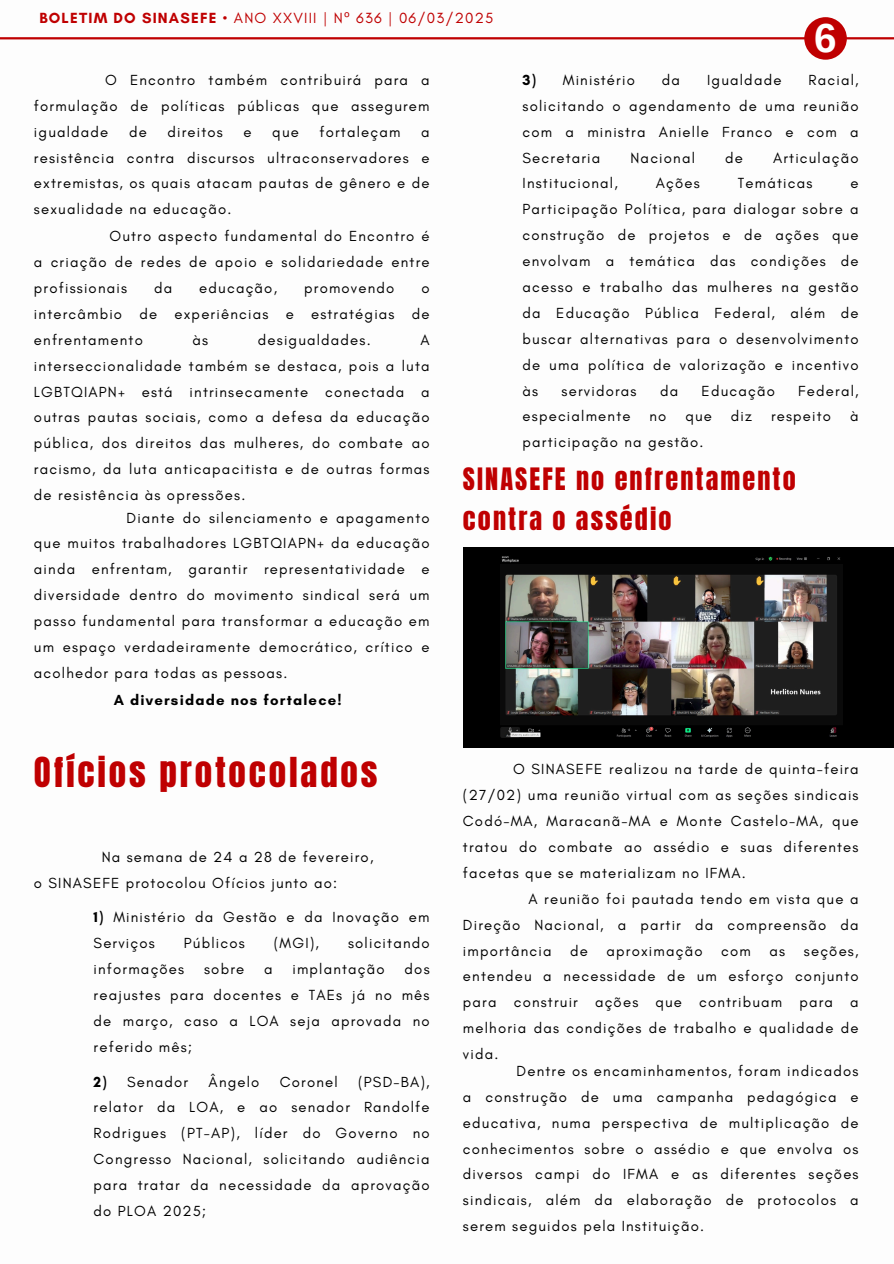
<style>
.page{position:relative;width:894px;height:1264px;background:#fff}
.page>*{position:absolute;margin:0;border:0;box-sizing:border-box;transform-origin:0 0}
.t1{font:700 40.5px "Arimo";color:#fff}
.t2{font:35.1px "Anton";letter-spacing:.08em;color:#bf0001}
.t3{font:26.25px/39.3px "Anton";letter-spacing:.08em;color:#bf0001}
.t4{font:15px "Glacial Indifference";letter-spacing:.08em;color:#bf0001}
.t5{font:14.85px/25.8px "Glacial Indifference";letter-spacing:.08em;color:#000;text-align:justify}
.t6{font:700 14.85px "Glacial Indifference";letter-spacing:.08em;color:#000}
.s1{font-weight:700}
.s2{font-family:"Noto Sans"}
</style>
<div class="page">
<hr style="left:0;top:37px;width:893px;height:2px;background:#bf0001">
<div style="left:804px;top:17px;width:42px;height:43px;background:#bf0001;border-radius:50%"></div>
<div style="left:463px;top:546px;width:430px;height:201px;background:#000"></div>
<img style="left:500px;top:556px;width:340px;height:181px">
<p class="t4" style="left:39px;top:9px;width:455px"><span class="s1">BOLETIM DO SINASEFE</span> • ANO XXVIII | N<span class="s2">º</span> 636 | 06/03/2025</p>
<h3 class="t1" style="left:814px;top:15px;width:24px">6</h3>
<p class="t5" style="left:34px;top:67px;width:397px;text-indent:71px">O Encontro também contribuirá para a formulação de políticas públicas que assegurem igualdade</p>
<p class="t5" style="left:129px;top:118px;width:19px">de</p>
<p class="t5" style="left:167px;top:118px;width:57px">direitos</p>
<p class="t5" style="left:243px;top:118px;width:10px">e</p>
<p class="t5" style="left:272px;top:118px;width:28px">que</p>
<p class="t5" style="left:319px;top:118px;width:82px">fortaleçam</p>
<p class="t5" style="left:34px;top:118px;width:397px;text-indent:387px">a resistência contra discursos ultraconservadores e extremistas, os quais atacam pautas de gênero e de sexualidade na educação.</p>
<p class="t5" style="left:34px;top:223px;width:397px;text-indent:75px">Outro aspecto fundamental do Encontro é a criação de redes de apoio e solidariedade entre profissionais</p>
<p class="t5" style="left:154px;top:275px;width:20px">da</p>
<p class="t5" style="left:199px;top:275px;width:79px">educação,</p>
<p class="t5" style="left:304px;top:275px;width:92px">promovendo</p>
<p class="t5" style="left:34px;top:275px;width:397px;text-indent:387px">o intercâmbio de experiências e estratégias de enfrentamento</p>
<p class="t5" style="left:192px;top:327px;width:17px">às</p>
<p class="t5" style="left:258px;top:327px;width:114px">desigualdades.</p>
<p class="t5" style="left:34px;top:327px;width:397px;text-indent:386px">A interseccionalidade também se destaca, pois a luta LGBTQIAPN+ está intrinsecamente conectada a outras pautas sociais, como a defesa da educação pública, dos direitos das mulheres, do combate ao racismo, da luta anticapacitista e de outras formas de resistência às opressões.</p>
<p class="t5" style="left:34px;top:504px;width:397px;text-indent:92px">Diante do silenciamento e apagamento que muitos trabalhadores LGBTQIAPN+ da educação ainda enfrentam, garantir representatividade e diversidade dentro do movimento sindical será um passo fundamental para transformar a educação em um espaço verdadeiramente democrático, crítico e acolhedor para todas as pessoas.</p>
<h4 class="t6" style="left:114px;top:690px;width:229px">A diversidade nos fortalece!</h4>
<p class="t2" style="left:34px;top:746px;width:345px">Ofícios protocolados</p>
<p class="t5" style="left:102px;top:844px;width:273px">Na semana de 24 a 28 de fevereiro,</p>
<h2 class="t5" style="left:34px;top:870px;width:305px">o SINASEFE protocolou Ofícios junto ao:</h2>
<p class="t5" style="left:94px;top:904px;width:337px"><span class="s1">1)</span> Ministério da Gestão e da Inovação em<br>Serviços</p>
<p class="t5" style="left:184px;top:930px;width:62px">Públicos</p>
<p class="t5" style="left:274px;top:930px;width:47px">(MGI),</p>
<p class="t5" style="left:348px;top:930px;width:83px">solicitando</p>
<p class="t5" style="left:94px;top:956px;width:337px;text-indent:311px">dos reajustes para docentes e TAEs já no mês de março, caso a LOA seja aprovada no referido mês;</p>
<h1 class="t5" style="left:94px;top:1068px;width:96px"><span class="s1">2)</span> Senador</h1>
<h1 class="t5" style="left:208px;top:1068px;width:52px">Ângelo</h1>
<h1 class="t5" style="left:280px;top:1068px;width:59px">Coronel</h1>
<p class="t5" style="left:94px;top:956px;width:92px">informações</p>
<p class="t5" style="left:204px;top:956px;width:42px">sobre</p>
<p class="t5" style="left:264px;top:956px;width:10px">a</p>
<p class="t5" style="left:292px;top:956px;width:94px">implantação</p>
<h1 class="t5" style="left:94px;top:1068px;width:337px;text-indent:264px">(PSD-BA), relator da LOA, e ao senador Randolfe Rodrigues (PT-AP), líder do Governo no Congresso Nacional, solicitando audiência para tratar da necessidade da aprovação do PLOA 2025;</h1>
<p class="t5" style="left:522px;top:67px;width:114px"><span class="s1">3)</span> Ministério</p>
<p class="t5" style="left:661px;top:67px;width:20px">da</p>
<p class="t5" style="left:707px;top:67px;width:76px">Igualdade</p>
<p class="t5" style="left:522px;top:67px;width:337px;text-indent:286px">Racial, solicitando o agendamento de uma reunião com a ministra Anielle Franco e com a Secretaria</p>
<p class="t5" style="left:630px;top:144px;width:66px">Nacional</p>
<p class="t5" style="left:725px;top:144px;width:19px">de</p>
<p class="t5" style="left:772px;top:144px;width:87px">Articulação</p>
<p class="t5" style="left:522px;top:170px;width:97px">Institucional,</p>
<p class="t5" style="left:655px;top:170px;width:45px">Ações</p>
<p class="t5" style="left:737px;top:170px;width:76px">Temáticas</p>
<p class="t5" style="left:522px;top:170px;width:337px;text-indent:328px">e Participação Política, para dialogar sobre a construção de projetos e de ações que envolvam a temática das condições de acesso e trabalho das mulheres na gestão da Educação Pública Federal, além de buscar alternativas para o desenvolvimento de uma política de valorização e incentivo às</p>
<p class="t5" style="left:561px;top:377px;width:76px">servidoras</p>
<p class="t5" style="left:659px;top:377px;width:20px">da</p>
<p class="t5" style="left:701px;top:377px;width:75px">Educação</p>
<p class="t5" style="left:798px;top:377px;width:62px">Federal,</p>
<p class="t5" style="left:522px;top:403px;width:109px">especialmente</p>
<p class="t5" style="left:649px;top:403px;width:18px">no</p>
<p class="t5" style="left:685px;top:403px;width:28px">que</p>
<p class="t5" style="left:730px;top:403px;width:23px">diz</p>
<p class="t5" style="left:770px;top:403px;width:62px">respeito</p>
<p class="t5" style="left:849px;top:403px;width:10px">à</p>
<p class="t5" style="left:522px;top:429px;width:182px">participação na gestão.</p>
<p class="t3" style="left:463px;top:460px;width:334px">SINASEFE no enfrentamento contra o assédio</p>
<p class="t5" style="left:463px;top:756px;width:397px;text-indent:50px">O SINASEFE realizou na tarde de quinta-feira (27/02) uma reunião virtual com as seções sindicais Codó-MA, Maracanã-MA e Monte Castelo-MA, que tratou do combate ao assédio e suas diferentes facetas que se materializam no IFMA.</p>
<p class="t5" style="left:463px;top:885px;width:397px;text-indent:65px">A reunião foi pautada tendo em vista que a Direção Nacional, a partir da compreensão da importâ ncia</p>
<p class="t5" style="left:570px;top:937px;width:19px">de</p>
<p class="t5" style="left:606px;top:937px;width:97px">aproximação</p>
<p class="t5" style="left:721px;top:937px;width:31px">com</p>
<p class="t5" style="left:769px;top:937px;width:17px">as</p>
<p class="t5" style="left:463px;top:937px;width:397px;text-indent:341px">seções, entendeu a necessidade de um esforço conjunto para construir ações que contribuam para a melhoria das condições de trabalho e qualidade de vida.</p>
<p class="t5" style="left:463px;top:1057px;width:397px;text-indent:54px">Dentre os encaminhamentos, foram indicados a construção de uma campanha pedagógica e educativa, numa perspectiva de multiplicação de conhecimentos sobre o assédio e que envolva os diversos campi do IFMA e as diferentes seções sindicais, além da elaboração de protocolos a serem seguidos pela Instituição.</p>
</div>
